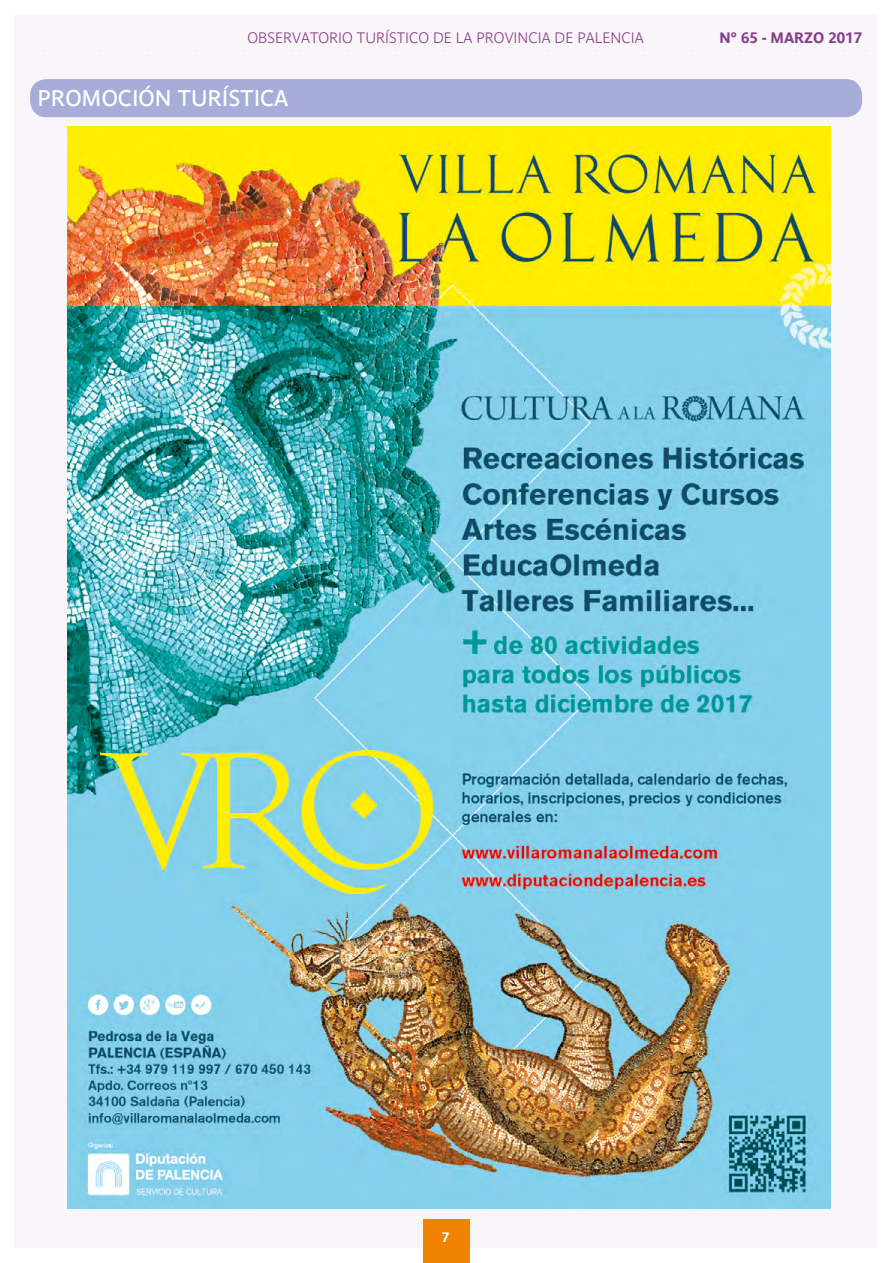
<style>
.page{position:relative;width:893px;height:1263px;background:#fff}
.page>*{position:absolute;margin:0;border:0;box-sizing:border-box;transform-origin:0 0}
.t1{font:22.5px "Parisine";color:#fff}
.t2{font:700 15px "Parisine Clair";color:#853e88}
.t3{font:700 15px "Parisine";color:#853e88}
.t4{font:700 13.5px "Parisine";color:#fff}
</style>
<div class="page">
<div style="left:14px;top:15px;width:863px;height:1232px;background:#f9f5f9"></div>
<div style="left:30px;top:79px;width:832px;height:38px;background:#a5add8;border-radius:16px"></div>
<div style="left:423px;top:1219px;width:47px;height:44px;background:#f08300"></div>
<img style="left:67px;top:126px;width:763px;height:1083px">
<p class="t2" style="left:248px;top:29px;width:398px">OBSERVATORIO TURÍSTICO DE LA PROVINCIA DE PALENCIA</p>
<h1 class="t1" style="left:38px;top:85px;width:252px">PROMOCIÓN TURÍSTICA</h1>
<p class="t3" style="left:720px;top:29px;width:144px">Nº 65 - MARZO 2017</p>
<p class="t4" style="left:442px;top:1229px;width:9px">7</p>
</div>
